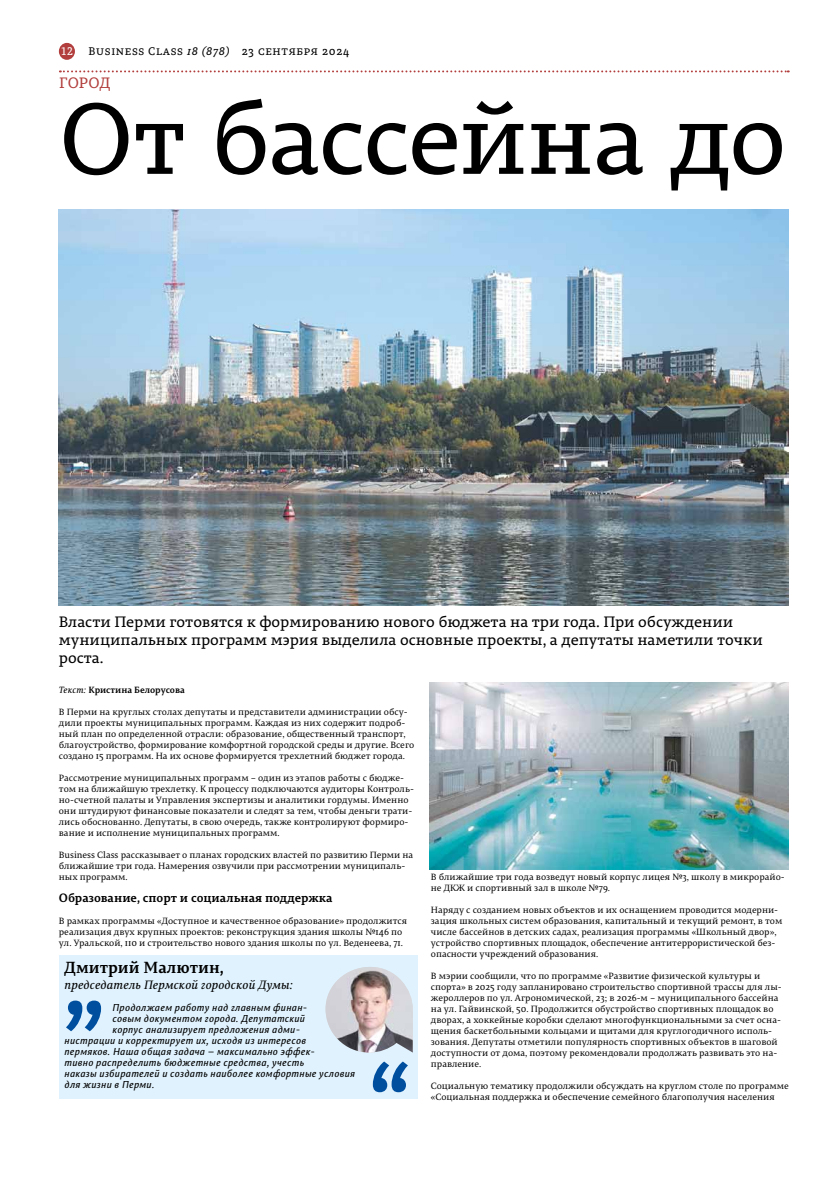
<style>
.page{position:relative;width:820px;height:1191px;background:#fff}
.page>*{position:absolute;margin:0;border:0;box-sizing:border-box;transform-origin:0 0}
.t1{font:99.7px "Permian Slab Serif Typeface";color:#000}
.t2{font:700 16px "Permian Serif Typeface";color:#000}
.t3{font:15px/18px "Permian Slab Serif Typeface";color:#000}
.t4{font:15px "Permian Slab Serif Typeface";color:#b23f3d}
.t5{font:700 12px "Permian Slab Serif Typeface";color:#000}
.t6{font:italic 12px "Permian Serif Typeface";color:#000}
.t7{font:11px "Permian Slab Serif Typeface";letter-spacing:.06em;color:#000}
.t8{font:11px "Permian Slab Serif Typeface";color:#fff}
.t9{font:italic 10px "Permian Sans Typeface";color:#000}
.t10{font:9px/11px "Permian Serif Typeface";color:#000}
.t11{font:700 9px "Permian Serif Typeface";letter-spacing:-.005em;color:#000}
.s1{font-style:italic}
.s2{font-weight:400;font-style:italic}
</style>
<div class="page">
<div style="left:59px;top:43px;width:16px;height:17px;background:#b23f3d;border-radius:50%"></div>
<svg style="left:60px;top:70px;width:728px;height:2px"></svg>
<div style="left:59px;top:956px;width:358px;height:143px;background:#dff2fd"></div>
<svg style="left:372px;top:1061px;width:36px;height:31px"></svg>
<svg style="left:66px;top:1000px;width:35px;height:31px"></svg>
<img style="left:325px;top:967px;width:87px;height:85px">
<img style="left:59px;top:209px;width:729px;height:396px">
<img style="left:429px;top:682px;width:359px;height:187px">
<p class="t8" style="left:61px;top:42px;width:14px">12</p>
<p class="t7" style="left:89px;top:42px;width:262px">Business Class <span class="s1">18 (878)</span> 23 сентября 2024</p>
<h3 class="t4" style="left:59px;top:71px;width:52px">город</h3>
<h1 class="t1" style="left:59px;top:60px;width:729px">От бассейна до</h1>
<h3 class="t3" style="left:59px;top:612px;width:705px">Власти Перми готовятся к формированию нового бюджета на три года. При обсуждении муниципальных программ мэрия выделила основные проекты, а депутаты наметили точки роста.</h3>
<p class="t11" style="left:59px;top:682px;width:127px"><span class="s2">Текст:</span> Кристина Белорусова</p>
<p class="t10" style="left:59px;top:706px;width:357px">В Перми на круглых столах депутаты и представители администрации обсу&shy;дили проекты муниципальных программ. Каждая из них содержит подроб&shy;ный план по определенной отрасли: образование, общественный транспорт, благоустройство, формирование комфортной городской среды и другие. Всего создано 15 программ. На их основе формируется трехлетний бюджет города.</p>
<p class="t10" style="left:59px;top:772px;width:356px">Рассмотрение муниципальных программ – один из этапов работы с бюдже&shy;том на ближайшую трехлетку. К процессу подключаются аудиторы Контроль&shy;но-счетной палаты и Управления экспертизы и аналитики гордумы. Именно они штудируют финансовые показатели и следят за тем, чтобы деньги трати&shy;лись обоснованно. Депутаты, в свою очередь, также контролируют формиро&shy;вание и исполнение муниципальных программ.</p>
<p class="t10" style="left:59px;top:849px;width:356px">Business Class рассказывает о планах городских властей по развитию Перми на ближайшие три года. Намерения озвучили при рассмотрении муниципаль&shy;ных программ.</p>
<h3 class="t5" style="left:59px;top:888px;width:275px">Образование, спорт и социальная поддержка</h3>
<p class="t10" style="left:59px;top:915px;width:349px">В рамках программы «Доступное и качественное образование» продолжится реализация двух крупных проектов: реконструкция здания школы №146 по ул. Уральской, 110 и строительство нового здания школы по ул. Веденеева, 71.</p>
<h2 class="t2" style="left:64px;top:953px;width:161px">Дмитрий Малютин,</h2>
<h3 class="t6" style="left:64px;top:975px;width:230px">председатель Пермской городской Думы:</h3>
<p class="t9" style="left:112px;top:999px;width:196px">Продолжаем работу над главным финан-</p>
<p class="t9" style="left:112px;top:1010px;width:194px">совым документом города. Депутатский</p>
<p class="t9" style="left:112px;top:1021px;width:189px">корпус анализирует предложения адми-</p>
<p class="t9" style="left:64px;top:1032px;width:243px">нистрации и корректирует их, исходя из интересов</p>
<p class="t9" style="left:64px;top:1043px;width:252px">пермяков. Наша общая задача – максимально эффек-</p>
<p class="t9" style="left:64px;top:1054px;width:241px">тивно распределить бюджетные средства, учесть</p>
<p class="t9" style="left:64px;top:1065px;width:292px">наказы избирателей и создать наиболее комфортные условия</p>
<p class="t9" style="left:64px;top:1076px;width:91px">для жизни в Перми.</p>
<p class="t10" style="left:431px;top:871px;width:355px">В ближайшие три года возведут новый корпус лицея №3, школу в микрорайо&shy;не ДКЖ и спортивный зал в школе №79.</p>
<p class="t10" style="left:431px;top:904px;width:353px">Наряду с созданием новых объектов и их оснащением проводится модерни&shy;зация школьных систем образования, капитальный и текущий ремонт, в том числе бассейнов в детских садах, реализация программы «Школьный двор», устройство спортивных площадок, обеспечение антитеррористической без&shy;опасности учреждений образования.</p>
<p class="t10" style="left:431px;top:970px;width:352px">В мэрии сообщили, что по программе «Развитие физической культуры и спорта» в 2025 году запланировано строительство спортивной трассы для лы&shy;жероллеров по ул. Агрономической, 23; в 2026-м – муниципального бассейна на ул. Гайвинской, 50. Продолжится обустройство спортивных площадок во дворах, а хоккейные коробки сделают многофункциональными за счет осна&shy;щения баскетбольными кольцами и щитами для круглогодичного исполь&shy;зования. Депутаты отметили популярность спортивных объектов в шаговой доступности от дома, поэтому рекомендовали продолжать развивать это на&shy;правление.</p>
<p class="t10" style="left:431px;top:1080px;width:359px">Социальную тематику продолжили обсуждать на круглом столе по программе «Социальная поддержка и обеспечение семейного благополучия населения</p>
</div>
